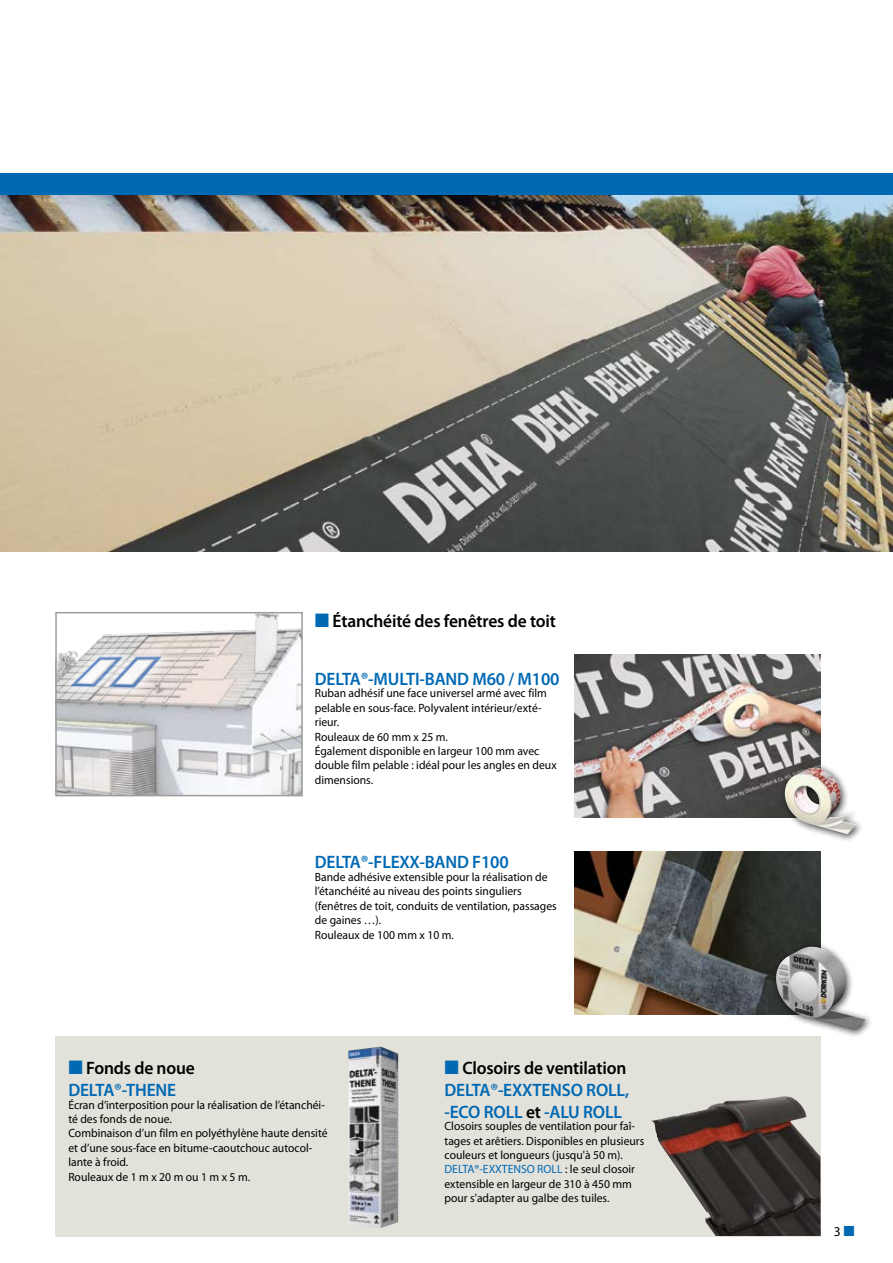
<style>
.page{position:relative;width:893px;height:1263px;background:#fff}
.page>*{position:absolute;margin:0;border:0;box-sizing:border-box;transform-origin:0 0}
.t1{font:600 18px/21.6px "Myriad Pro Doerken";letter-spacing:-.01em;color:#0069b4}
.t2{font:600 18px "Myriad Pro Doerken";letter-spacing:-.01em;color:#000}
.t3{font:13.5px "Myriad Pro Doerken";color:#000}
.t4{font:12px/14.4px "Myriad Pro Doerken";color:#000}
.s1{font-weight:400;color:#0069b4}
.s2{font-weight:400}
.s3{color:#000}
.s4{color:#0069b4}
</style>
<div class="page">
<div style="left:0;top:174px;width:893px;height:22px;background:#0069b4"></div>
<img style="left:0;top:196px;width:893px;height:355px">
<img style="left:574px;top:655px;width:247px;height:163px">
<img style="left:574px;top:852px;width:247px;height:163px">
<img style="left:58px;top:615px;width:242px;height:178px">
<div style="left:55px;top:612px;width:248px;height:184px;border:2px solid #9d9d9c"></div>
<div style="left:771px;top:941px;width:102px;height:97px;background:#000;opacity:.75"></div>
<img style="left:776px;top:947px;width:90px;height:83px">
<div style="left:55px;top:1036px;width:766px;height:200px;background:#e2e1da"></div>
<img style="left:348px;top:1046px;width:50px;height:182px">
<div style="left:779px;top:762px;width:85px;height:80px;background:#000;opacity:.75"></div>
<img style="left:784px;top:768px;width:73px;height:66px">
<img style="left:651px;top:1096px;width:170px;height:140px">
<h1 class="t2" style="left:315px;top:610px;width:243px"><span class="s1">■</span> Étanchéité des fenêtres de toit</h1>
<h1 class="t1" style="left:315px;top:667px;width:246px">DELTA®-MULTI-BAND M60 / M100</h1>
<p class="t4" style="left:315px;top:686px;width:243px">Ruban adhésif une face universel armé avec film pelable en sous-face. Polyvalent intérieur/exté&shy;rieur.<br>Rouleaux de 60 mm x 25 m.<br>Également disponible en largeur 100 mm avec double film pelable : idéal pour les angles en deux dimensions.</p>
<h1 class="t1" style="left:315px;top:851px;width:195px">DELTA®-FLEXX-BAND F100</h1>
<p class="t4" style="left:315px;top:870px;width:244px">Bande adhésive extensible pour la réalisation de l’étanchéité au niveau des points singuliers (fenêtres de toit, conduits de ventilation, passages de gaines …).<br>Rouleaux de 100 mm x 10 m.</p>
<h1 class="t1" style="left:68px;top:1057px;width:128px"><span class="s2">■</span> <span class="s3">Fonds de noue<br></span>DELTA®-THENE</h1>
<p class="t4" style="left:68px;top:1097px;width:261px">Écran d’interposition pour la réalisation de l’étanchéi&shy;té des fonds de noue.<br>Combinaison d’un film en polyéthylène haute densité et d’une sous-face en bitume-caoutchouc autocol&shy;lante à froid.<br>Rouleaux de 1 m x 20 m ou 1 m x 5 m.</p>
<h1 class="t1" style="left:444px;top:1057px;width:186px"><span class="s2">■</span> <span class="s3">Closoirs de ventilation<br></span>DELTA®-EXXTENSO ROLL, -ECO ROLL <span class="s3">et</span> -ALU ROLL</h1>
<p class="t4" style="left:444px;top:1119px;width:201px">Closoirs souples de ventilation pour faî&shy;tages et arêtiers. Disponibles en plusieurs couleurs et longueurs (jusqu'à 50 m).<br><span class="s4">DELTA®-EXXTENSO ROLL</span> : le seul closoir extensible en largeur de 310 à 450 mm pour s'adapter au galbe des tuiles.</p>
<p class="t3" style="left:834px;top:1223px;width:23px">3 <span class="s4">■</span></p>
</div>
